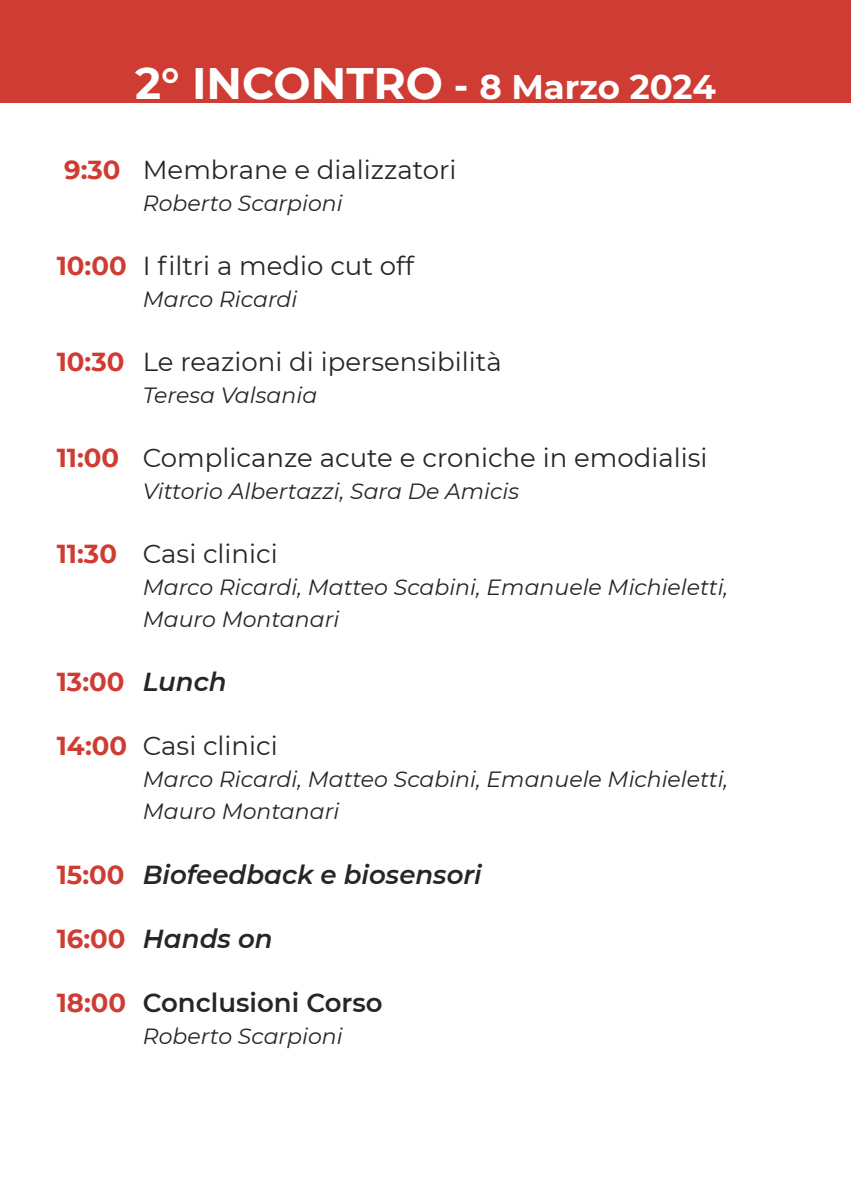
<style>
.page{position:relative;width:851px;height:1191px;background:#fff}
.page>*{position:absolute;margin:0;border:0;box-sizing:border-box;transform-origin:0 0}
.t1{font:700 44px "Montserrat";color:#fff}
.t2{font:26px "Montserrat";color:#272627}
.t3{font:italic 600 26px "Montserrat";color:#272627}
.t4{font:600 26px "Montserrat";color:#272627}
.t5{font:700 26px "Montserrat";color:#cf3c33}
.t6{font:italic 22px/32px "Montserrat";color:#272627}
.s1{font-size:38px}
.s2{font-size:34px}
.s3{font-weight:700;color:#cf3c33}
.s4{font-weight:600;font-style:italic;color:#272627}
.s5{font-weight:700;font-style:normal;color:#cf3c33}
</style>
<div class="page">
<div style="left:0;top:0;width:850px;height:102px;background:#cf3c33"></div>
<h1 class="t1" style="left:135px;top:57px;width:582px">2° IncOntRO <span class="s1">-</span> <span class="s2">8 Marzo 2024</span></h1>
<p class="t2" style="left:64px;top:154px;width:394px"><span class="s3">9:30</span> Membrane e dializzatori</p>
<p class="t6" style="left:143px;top:187px;width:201px">Roberto Scarpioni</p>
<p class="t2" style="left:57px;top:250px;width:358px"><span class="s3">10:00</span> I filtri a medio cut off</p>
<p class="t6" style="left:143px;top:283px;width:156px">Marco Ricardi</p>
<p class="t2" style="left:57px;top:346px;width:446px"><span class="s3">10:30</span> Le reazioni di ipersensibilità</p>
<p class="t6" style="left:143px;top:379px;width:176px">Teresa Valsania</p>
<p class="t2" style="left:57px;top:442px;width:652px"><span class="s3">11:00</span> Complicanze acute e croniche in emodialisi</p>
<p class="t6" style="left:143px;top:475px;width:378px">Vittorio Albertazzi, Sara De Amicis</p>
<p class="t2" style="left:57px;top:538px;width:223px"><span class="s3">11:30</span> Casi clinici</p>
<p class="t6" style="left:143px;top:571px;width:587px">Marco Ricardi, Matteo Scabini, Emanuele Michieletti,<br>Mauro Montanari</p>
<p class="t5" style="left:57px;top:666px;width:171px">13:00 <span class="s4">Lunch</span></p>
<p class="t2" style="left:57px;top:730px;width:223px"><span class="s3">14:00</span> Casi clinici</p>
<p class="t6" style="left:143px;top:763px;width:587px">Marco Ricardi, Matteo Scabini, Emanuele Michieletti,<br>Mauro Montanari</p>
<p class="t3" style="left:57px;top:858px;width:426px"><span class="s5">15:00</span> Biofeedback e biosensori</p>
<p class="t3" style="left:57px;top:922px;width:217px"><span class="s5">16:00</span> Hands on</p>
<p class="t4" style="left:57px;top:986px;width:327px"><span class="s3">18:00</span> Conclusioni Corso</p>
<p class="t6" style="left:143px;top:1019px;width:201px">Roberto Scarpioni</p>
</div>
